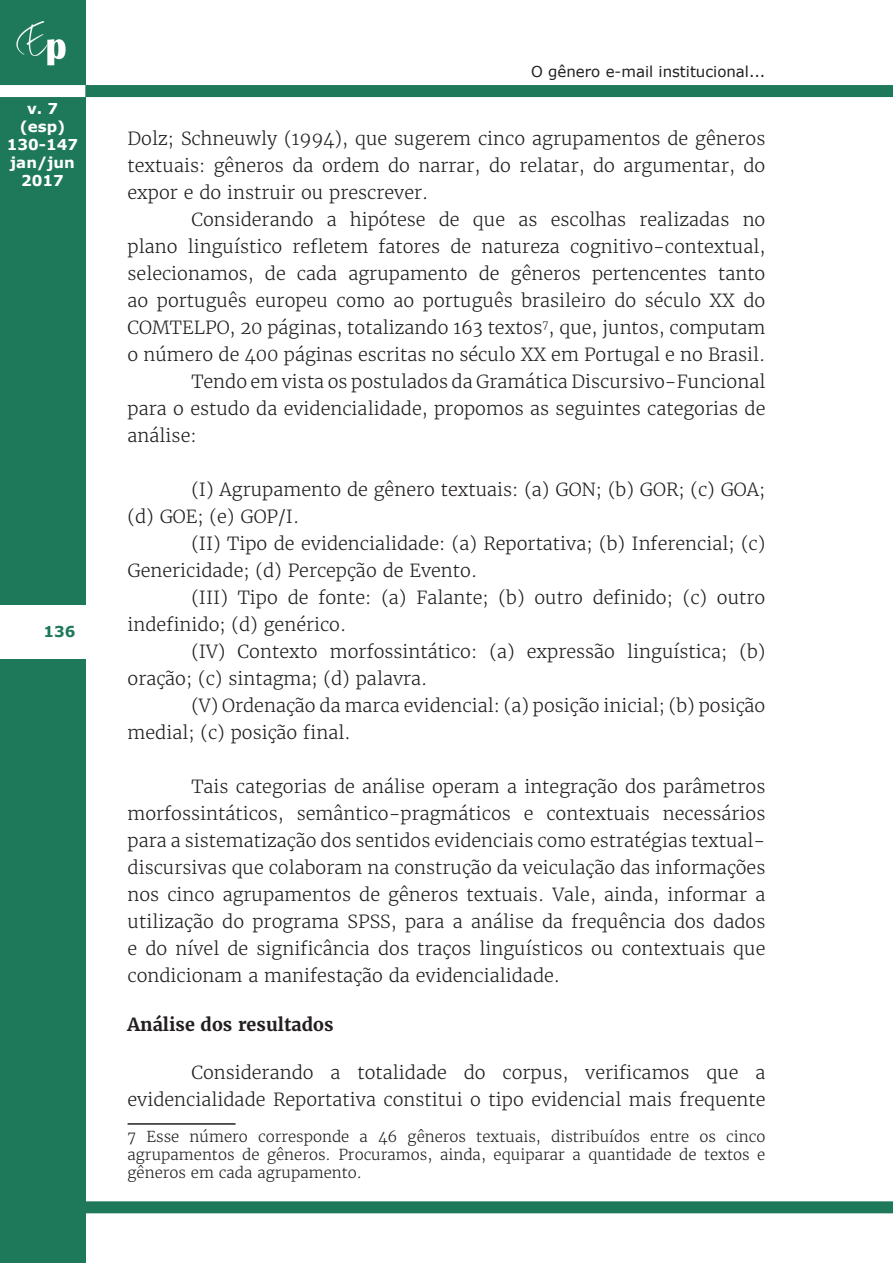
<style>
.page{position:relative;width:893px;height:1263px;background:#fff}
.page>*{position:absolute;margin:0;border:0;box-sizing:border-box;transform-origin:0 0}
.t1{font:300 18px/27px "Merriweather";color:#231f20}
.t2{font:700 18px "Merriweather";color:#231f20}
.t3{font:300 15px/18px "Merriweather";color:#231f20;text-align:justify}
.t4{font:15px "Verdana";color:#231f20}
.t5{font:700 15px/18px "Verdana";color:#fff;text-align:center}
.t6{font:700 15px "Verdana";color:#1e785a}
</style>
<div class="page">
<div style="left:0;top:0;width:85px;height:1263px;background:#1e785a"></div>
<img style="left:16px;top:21px;width:50px;height:45px">
<div style="left:85px;top:85px;width:808px;height:12px;background:#1e785a"></div>
<div style="left:0;top:85px;width:85px;height:12px;background:#fff"></div>
<div style="left:77px;top:1201px;width:816px;height:12px;background:#1e785a"></div>
<div style="left:0;top:605px;width:85px;height:53px;background:#fff"></div>
<hr style="left:128px;top:1123px;width:108px;height:2px;background:#231f20">
<p class="t5" style="left:7px;top:100px;width:73px">v. 7 (esp)<br>130-147 jan/jun<br>2017</p>
<p class="t6" style="left:44px;top:621px;width:33px">136</p>
<p class="t4" style="left:531px;top:61px;width:236px">O gênero e-mail institucional...</p>
<p class="t1" style="left:128px;top:125px;width:639px;text-align:justify">Dolz; Schneuwly (1994), que sugerem cinco agrupamentos de gêneros textuais: gêneros da ordem do narrar, do relatar, do argumentar, do expor e do instruir ou prescrever.</p>
<p class="t1" style="left:191px;top:206px;width:576px">Considerando a hipótese de que as escolhas realizadas no</p>
<p class="t1" style="left:128px;top:233px;width:639px">plano linguístico refletem fatores de natureza cognitivo-contextual,</p>
<p class="t1" style="left:128px;top:260px;width:639px">selecionamos, de cada agrupamento de gêneros pertencentes tanto</p>
<p class="t1" style="left:128px;top:287px;width:639px">ao português europeu como ao português brasileiro do século XX do</p>
<p class="t1" style="left:128px;top:314px;width:639px">COMTELPO, 20 páginas, totalizando 163 textos<sup>7</sup>, que, juntos, computam</p>
<p class="t1" style="left:128px;top:341px;width:639px">o número de 400 páginas escritas no século XX em Portugal e no Brasil.</p>
<p class="t1" style="left:191px;top:368px;width:576px">Tendo em vista os postulados da Gramática Discursivo-Funcional</p>
<p class="t1" style="left:128px;top:395px;width:639px">para o estudo da evidencialidade, propomos as seguintes categorias de</p>
<p class="t1" style="left:128px;top:422px;width:71px">análise:</p>
<p class="t1" style="left:128px;top:476px;width:639px;text-indent:64px">(I) Agrupamento de gênero textuais: (a) GON; (b) GOR; (c) GOA; (d) GOE; (e) GOP/I.</p>
<p class="t1" style="left:128px;top:530px;width:639px;text-indent:64px">(II) Tipo de evidencialidade: (a) Reportativa; (b) Inferencial; (c)<br>Genericidade; (d) Percepção de Evento.</p>
<p class="t1" style="left:128px;top:584px;width:639px;text-indent:64px">(III) Tipo de fonte: (a) Falante; (b) outro definido; (c) outro indefinido; (d) genérico.</p>
<p class="t1" style="left:128px;top:638px;width:639px;text-indent:64px">(IV) Contexto morfossintático: (a) expressão linguística; (b) oração; (c) sintagma; (d) palavra.</p>
<p class="t1" style="left:128px;top:692px;width:639px;text-indent:64px">(V) Ordenação da marca evidencial: (a) posição inicial; (b) posição medial; (c) posição final.</p>
<p class="t1" style="left:128px;top:773px;width:639px;text-align:justify;text-indent:64px">Tais categorias de análise operam a integração dos parâmetros morfossintáticos, semântico-pragmáticos e contextuais necessários para a sistematização dos sentidos evidenciais como estratégias textual&shy;discursivas que colaboram na construção da veiculação das informações nos cinco agrupamentos de gêneros textuais. Vale, ainda, informar a utilização do programa SPSS, para a análise da frequência dos dados e do nível de significância dos traços linguísticos ou contextuais que condicionam a manifestação da evidencialidade.</p>
<p class="t2" style="left:128px;top:1013px;width:207px">Análise dos resultados</p>
<p class="t1" style="left:128px;top:1059px;width:639px;text-align:right">Considerando a totalidade do corpus, verificamos que a evidencialidade Reportativa constitui o tipo evidencial mais frequente</p>
<p class="t3" style="left:128px;top:1127px;width:639px">7 Esse número corresponde a 46 gêneros textuais, distribuídos entre os cinco agrupamentos de gêneros. Procuramos, ainda, equiparar a quantidade de textos e gêneros em cada agrupamento.</p>
</div>
